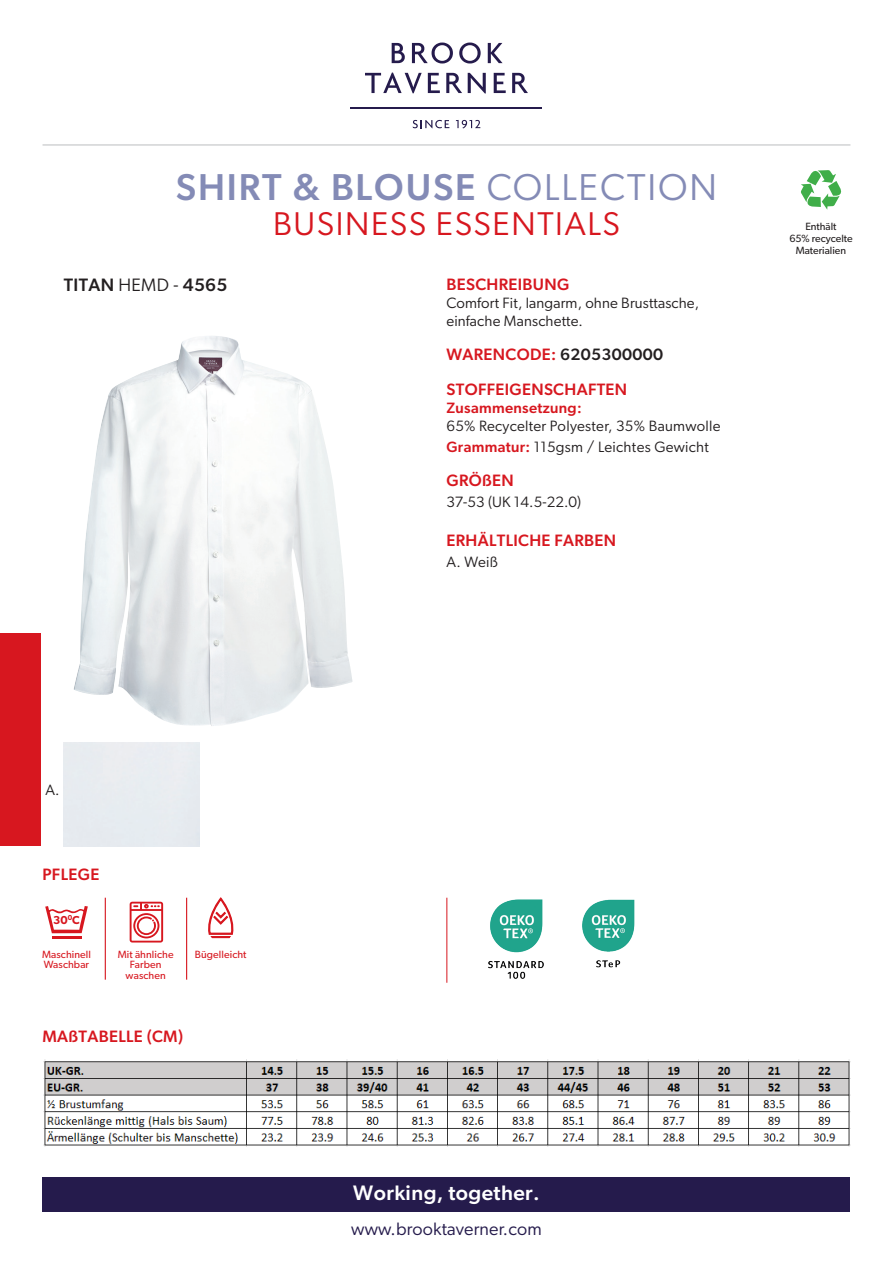
<style>
.page{position:relative;width:893px;height:1263px;background:#fff}
.page>*{position:absolute;margin:0;border:0;box-sizing:border-box;transform-origin:0 0}
.t1{font:500 37.5px "Gibson";letter-spacing:.05em;color:#848bb6}
.t2{font:33px "Gibson";letter-spacing:.05em;color:#d7171f}
.t3{font:500 21px "Gibson";letter-spacing:.02em;color:#fff}
.t4{font:18px "Gibson";letter-spacing:.01em;color:#251b4c}
.t5{font:500 18px "Gibson";letter-spacing:.02em;color:#231f20}
.t6{font:500 16.5px "Gibson";letter-spacing:.02em;color:#d7171f}
.t7{font:15px "Gibson";letter-spacing:.01em;color:#231f20}
.t8{font:500 15px "Gibson";letter-spacing:.02em;color:#d7171f}
.t9{font:600 11.55px "Gibson";color:#d7171f}
.t10{font:10.5px "Gibson";letter-spacing:.01em;color:#d7171f}
.t11{font:10.5px "Gibson";color:#231f20}
.s1{font-weight:400}
.s2{color:#231f20}
.s3{font-weight:500;color:#d7171f}
</style>
<div class="page">
<hr style="left:43px;top:145px;width:807px;height:1px;background:#bcbdc0">
<svg style="left:392px;top:43px;width:13px;height:20px"></svg>
<svg style="left:412px;top:43px;width:41px;height:21px"></svg>
<svg style="left:459px;top:43px;width:22px;height:21px"></svg>
<svg style="left:488px;top:43px;width:15px;height:20px"></svg>
<svg style="left:365px;top:73px;width:57px;height:20px"></svg>
<svg style="left:428px;top:73px;width:12px;height:20px"></svg>
<svg style="left:446px;top:73px;width:16px;height:20px"></svg>
<svg style="left:468px;top:73px;width:18px;height:20px"></svg>
<svg style="left:494px;top:73px;width:12px;height:20px"></svg>
<svg style="left:512px;top:73px;width:16px;height:20px"></svg>
<svg style="left:413px;top:120px;width:36px;height:8px"></svg>
<svg style="left:456px;top:120px;width:24px;height:8px"></svg>
<hr style="left:351px;top:107px;width:191px;height:2px;background:#251b4c">
<div style="left:0;top:634px;width:40px;height:212px;background:#d7171f"></div>
<div style="left:43px;top:1177px;width:807px;height:35px;background:#251b4c"></div>
<svg style="left:74px;top:336px;width:279px;height:390px"></svg>
<img style="left:148px;top:336px;width:62px;height:34px">
<svg style="left:801px;top:170px;width:41px;height:40px"></svg>
<img style="left:488px;top:899px;width:56px;height:80px">
<img style="left:582px;top:899px;width:53px;height:69px">
<hr style="left:446px;top:898px;width:1px;height:85px;background:#d7171f">
<hr style="left:186px;top:898px;width:1px;height:82px;background:#d7171f">
<hr style="left:105px;top:898px;width:1px;height:82px;background:#d7171f">
<svg style="left:45px;top:906px;width:43px;height:27px"></svg>
<hr style="left:52px;top:936px;width:29px;height:3px;background:#d7171f">
<svg style="left:130px;top:902px;width:33px;height:40px"></svg>
<svg style="left:208px;top:897px;width:26px;height:42px"></svg>
<img style="left:44px;top:1060px;width:806px;height:87px">
<p class="t1" style="left:176px;top:165px;width:543px">SHIRT &amp; BLOUSE <span class="s1">COLLECTION</span></p>
<p class="t2" style="left:273px;top:203px;width:348px">BUSINESS ESSENTIALS</p>
<p class="t5" style="left:64px;top:274px;width:165px">TITAN <span class="s1">HEMD -</span> 4565</p>
<p class="t6" style="left:446px;top:274px;width:124px">BESCHREIBUNG</p>
<p class="t7" style="left:446px;top:293px;width:254px">Comfort Fit, langarm, ohne Brusttasche,</p>
<p class="t7" style="left:446px;top:311px;width:138px">einfache Manschette.</p>
<p class="t6" style="left:446px;top:344px;width:218px">WARENCODE: <span class="s2">6205300000</span></p>
<p class="t6" style="left:446px;top:379px;width:182px">STOFFEIGENSCHAFTEN</p>
<p class="t8" style="left:446px;top:398px;width:137px">Zusammensetzung:</p>
<p class="t7" style="left:446px;top:416px;width:276px">65% Recycelter Polyester, 35% Baumwolle</p>
<p class="t7" style="left:446px;top:437px;width:264px"><span class="s3">Grammatur:</span> 115gsm / Leichtes Gewicht</p>
<p class="t6" style="left:446px;top:470px;width:69px">GRÖßEN</p>
<p class="t7" style="left:446px;top:493px;width:136px">37-53 (UK 14.5-22.0)</p>
<p class="t6" style="left:446px;top:530px;width:171px">ERHÄLTLICHE FARBEN</p>
<p class="t7" style="left:446px;top:553px;width:53px">A. Weiß</p>
<p class="t11" style="left:805px;top:220px;width:33px">Enthält</p>
<p class="t11" style="left:789px;top:232px;width:65px">65% recycelte</p>
<p class="t11" style="left:796px;top:244px;width:52px">Materialien</p>
<p class="t7" style="left:45px;top:781px;width:15px">A.</p>
<p class="t6" style="left:43px;top:864px;width:58px">PFLEGE</p>
<p class="t9" style="left:53px;top:913px;width:28px">30<sup>0</sup>C</p>
<p class="t10" style="left:42px;top:948px;width:50px">Maschinell</p>
<p class="t10" style="left:44px;top:958px;width:47px">Waschbar</p>
<p class="t10" style="left:118px;top:948px;width:57px">Mit ähnliche</p>
<p class="t10" style="left:130px;top:958px;width:33px">Farben</p>
<p class="t10" style="left:126px;top:969px;width:42px">waschen</p>
<p class="t10" style="left:195px;top:948px;width:53px">Bügelleicht</p>
<p class="t6" style="left:43px;top:1026px;width:142px">MAßTABELLE (CM)</p>
<p class="t3" style="left:353px;top:1180px;width:188px">Working, together.</p>
<p class="t4" style="left:351px;top:1218px;width:192px">www.brooktaverner.com</p>
</div>
